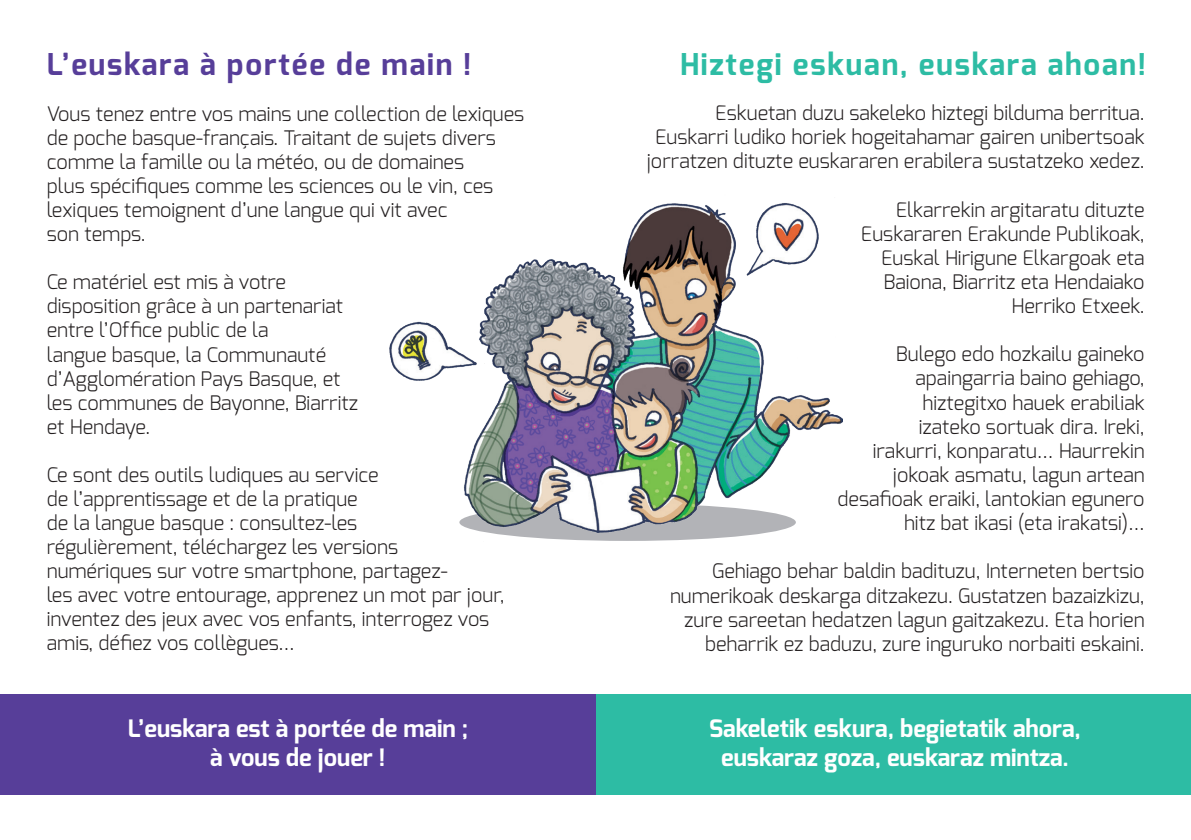
<style>
.page{position:relative;width:1191px;height:840px;background:#fff}
.page>*{position:absolute;margin:0;border:0;box-sizing:border-box;transform-origin:0 0}
.t1{font:700 30px "Exo";letter-spacing:.06em;color:#2dbca4}
.t2{font:700 30px "Exo";letter-spacing:.06em;color:#573e99}
.t3{font:700 24px/28.8px "Exo";color:#fff;text-align:center}
.t4{font:300 20px/24px "Exo";color:#231f20;text-align:right}
</style>
<div class="page">
<div style="left:595px;top:693px;width:596px;height:101px;background:#2dbca4"></div>
<div style="left:0;top:693px;width:595px;height:101px;background:#573e99"></div>
<img style="left:389px;top:203px;width:454px;height:338px">
<h1 class="t2" style="left:47px;top:45px;width:426px">L’euskara à portée de main !</h1>
<h1 class="t1" style="left:680px;top:45px;width:467px">Hiztegi eskuan, euskara ahoan!</h1>
<p class="t4" style="left:647px;top:100px;width:499px">Eskuetan duzu sakeleko hiztegi bilduma berritua.<br>Euskarri ludiko horiek hogeitahamar gairen unibertsoak jorratzen dituzte euskararen erabilera sustatzeko xedez.</p>
<p class="t4" style="left:861px;top:197px;width:285px">Elkarrekin argitaratu dituzte<br>Euskararen Erakunde Publikoak,<br>Euskal Hirigune Elkargoak eta<br>Baiona, Biarritz eta Hendaiako<br>Herriko Etxeek.</p>
<p class="t4" style="left:837px;top:341px;width:309px">Bulego edo hozkailu gaineko apaingarria baino gehiago, hiztegitxo hauek erabiliak<br>izateko sortuak dira. Ireki,<br>irakurri, konparatu… Haurrekin jokoak asmatu, lagun artean desafioak eraiki, lantokian egunero hitz bat ikasi (eta irakatsi)…</p>
<p class="t4" style="left:670px;top:558px;width:476px">Gehiago behar baldin badituzu, Interneten bertsio numerikoak deskarga ditzakezu. Gustatzen bazaizkizu, zure sareetan hedatzen lagun gaitzakezu. Eta horien beharrik ez baduzu, zure inguruko norbaiti eskaini.</p>
<p class="t4" style="left:47px;top:102px;width:479px;text-align:left">Vous tenez entre vos mains une collection de lexiques de poche basque-français. Traitant de sujets divers comme la famille ou la météo, ou de domaines<br>plus spécifiques comme les sciences ou le vin, ces lexiques temoignent d’une langue qui vit avec<br>son temps.</p>
<p class="t4" style="left:47px;top:270px;width:313px;text-align:left">Ce matériel est mis à votre disposition grâce à un partenariat entre l’Office public de la<br>langue basque, la Communauté d’Agglomération Pays Basque, et les communes de Bayonne, Biarritz et Hendaye.</p>
<p class="t4" style="left:47px;top:462px;width:459px;text-align:left">Ce sont des outils ludiques au service<br>de l’apprentissage et de la pratique<br>de la langue basque : consultez-les<br>régulièrement, téléchargez les versions numériques sur votre smartphone, partagez-<br>les avec votre entourage, apprenez un mot par jour, inventez des jeux avec vos enfants, interrogez vos amis, défiez vos collègues…</p>
<p class="t3" style="left:128px;top:713px;width:342px">L’euskara est à portée de main ; à vous de jouer !</p>
<p class="t3" style="left:709px;top:713px;width:373px">Sakeletik eskura, begietatik ahora, euskaraz goza, euskaraz mintza.</p>
</div>
